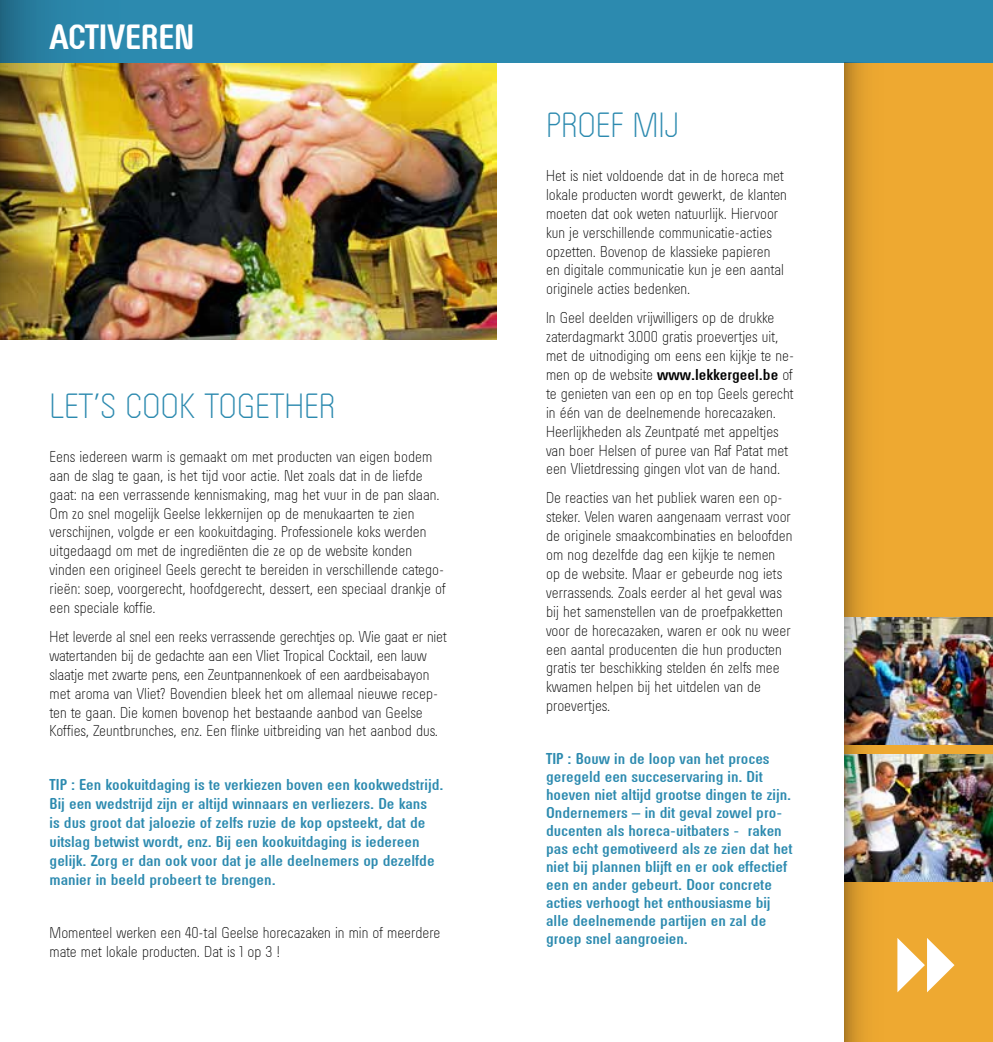
<style>
.page{position:relative;width:993px;height:1042px;background:#fff}
.page>*{position:absolute;margin:0;border:0;box-sizing:border-box;transform-origin:0 0}
.t1{font:35px "Order Lt";color:#2c8aaf}
.t2{font:700 35px "Order Rg";color:#fff}
.t3{font:15.75px/18.9px "Order Lt";color:#000}
.t4{font:700 15.75px/18px "Order Rg";color:#2c8aaf}
.t5{font:700 15.75px "Order Rg";color:#000}
.s1{font-family:"Order Lt";font-weight:400}
</style>
<div class="page">
<div style="left:0;top:0;width:992px;height:63px;background:#2c8aaf"></div>
<img style="left:0;top:0;width:496px;height:340px">
<img style="left:844px;top:63px;width:148px;height:979px">
<h1 class="t2" style="left:50px;top:18px;width:146px">ACTIVEREN</h1>
<h1 class="t1" style="left:50px;top:387px;width:287px">LET’S COOK TOGETHER</h1>
<p class="t3" style="left:50px;top:447px;width:397px">Eens iedereen warm is gemaakt om met producten van eigen bodem aan de slag te gaan, is het tijd voor actie. Net zoals dat in de liefde gaat: na een verrassende kennismaking, mag het vuur in de pan slaan.<br>Om zo snel mogelijk Geelse lekkernijen op de menukaarten te zien verschijnen, volgde er een kookuitdaging. Professionele koks werden uitgedaagd om met de ingrediënten die ze op de website konden vinden een origineel Geels gerecht te bereiden in verschillende catego&shy;rieën: soep, voorgerecht, hoofdgerecht, dessert, een speciaal drankje of een speciale koffie.</p>
<p class="t3" style="left:50px;top:627px;width:398px">Het leverde al snel een reeks verrassende gerechtjes op. Wie gaat er niet watertanden bij de gedachte aan een Vliet Tropical Cocktail, een lauw slaatje met zwarte pens, een Zeuntpannenkoek of een aardbeisabayon met aroma van Vliet? Bovendien bleek het om allemaal nieuwe recep&shy;ten te gaan. Die komen bovenop het bestaande aanbod van Geelse Koffies, Zeuntbrunches, enz. Een flinke uitbreiding van het aanbod dus.</p>
<p class="t4" style="left:50px;top:775px;width:395px;line-height:18.9px">TIP : Een kookuitdaging is te verkiezen boven een kookwedstrijd.<br>Bij een wedstrijd zijn er altijd winnaars en verliezers. De kans<br>is dus groot dat jaloezie of zelfs ruzie de kop opsteekt, dat de uitslag betwist wordt, enz. Bij een kookuitdaging is iedereen gelijk. Zorg er dan ook voor dat je alle deelnemers op dezelfde manier in beeld probeert te brengen.</p>
<p class="t3" style="left:50px;top:923px;width:392px">Momenteel werken een 40-tal Geelse horecazaken in min of meerdere mate met lokale producten. Dat is 1 op 3 !</p>
<h1 class="t1" style="left:546px;top:106px;width:135px">PROEF MIJ</h1>
<p class="t3" style="left:546px;top:166px;width:242px">Het is niet voldoende dat in de horeca met lokale producten wordt gewerkt, de klanten moeten dat ook weten natuurlijk. Hiervoor kun je verschillende communicatie-acties opzetten. Bovenop de klassieke papieren en digitale communicatie kun je een aantal originele acties bedenken.</p>
<p class="t3" style="left:546px;top:308px;width:249px">In Geel deelden vrijwilligers op de drukke zaterdagmarkt 3.000 gratis proevertjes uit, met de uitnodiging om eens een kijkje te ne-</p>
<p class="t5" style="left:546px;top:366px;width:248px"><span class="s1">men op de website</span> www.lekkergeel.be <span class="s1">of</span></p>
<p class="t3" style="left:546px;top:384px;width:249px">te genieten van een op en top Geels gerecht in één van de deelnemende horecazaken.<br>Heerlijkheden als Zeuntpaté met appeltjes van boer Helsen of puree van Raf Patat met een Vlietdressing gingen vlot van de hand.</p>
<p class="t3" style="left:546px;top:488px;width:247px">De reacties van het publiek waren een op&shy;steker. Velen waren aangenaam verrast voor de originele smaakcombinaties en beloofden om nog dezelfde dag een kijkje te nemen op de website. Maar er gebeurde nog iets verrassends. Zoals eerder al het geval was bij het samenstellen van de proefpakketten voor de horecazaken, waren er ook nu weer een aantal producenten die hun producten gratis ter beschikking stelden én zelfs mee kwamen helpen bij het uitdelen van de proevertjes.</p>
<p class="t4" style="left:546px;top:749px;width:248px">TIP : Bouw in de loop van het proces geregeld een succeservaring in. Dit hoeven niet altijd grootse dingen te zijn.<br>Ondernemers – in dit geval zowel pro&shy;ducenten als horeca-uitbaters - raken pas echt gemotiveerd als ze zien dat het niet bij plannen blijft en er ook effectief een en ander gebeurt. Door concrete acties verhoogt het enthousiasme bij alle deelnemende partijen en zal de groep snel aangroeien.</p>
</div>
